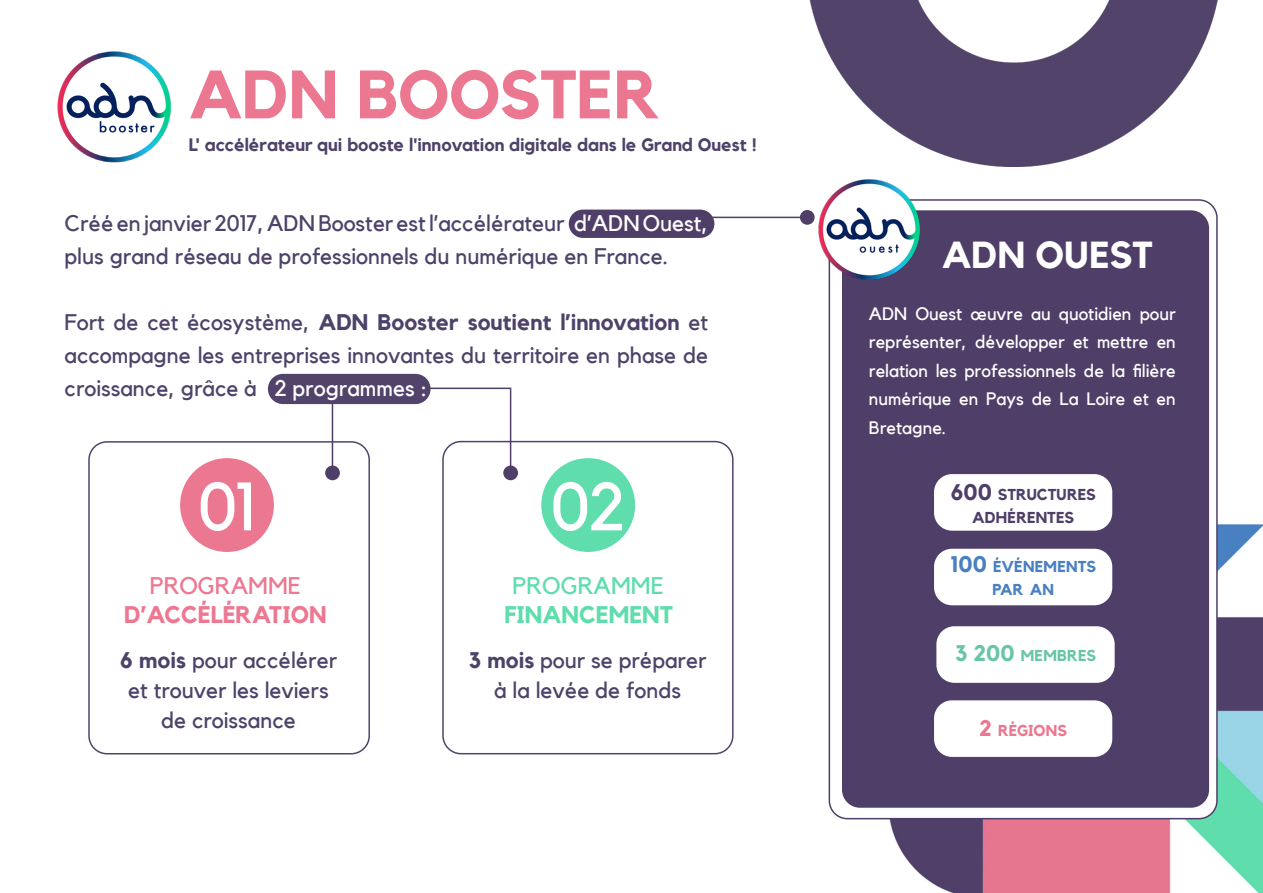
<style>
.page{position:relative;width:1263px;height:893px;background:#fff}
.page>*{position:absolute;margin:0;border:0;box-sizing:border-box;transform-origin:0 0}
.t1{font:700 67.5px "Kollektif";letter-spacing:-.01em;color:#eb7791}
.t2{font:67.5px "Kollektif";color:#fff}
.t3{font:700 37.5px "Kollektif";color:#fff}
.t4{font:700 24px "Kollektif";color:#ec7892}
.t5{font:700 24px "Kollektif";color:#5fddad}
.t6{font:24px "Kollektif";color:#ec7892}
.t7{font:24px "Kollektif";color:#5fddad}
.t8{font:22.5px/33px "Kollektif";color:#4d4269;text-align:center}
.t9{font:18px/28.5px "Kollektif";color:#fff;text-align:justify}
.t10{font:700 18px "Kollektif";color:#4d4269}
.t11{font:700 15.75px "Kollektif";letter-spacing:-.005em;color:#4f3f68}
.t12{font:700 15.75px "Kollektif";color:#4980c1}
.t13{font:700 15.75px "Kollektif";letter-spacing:.015em;color:#69c5a4}
.t14{font:700 15.75px "Kollektif";color:#eb7791}
.s1{color:#fff}
.s2{font-weight:700}
.s3{font-size:22.5px}
</style>
<div class="page">
<div style="left:569px;top:210px;width:145px;height:28px;background:#4f3f68;border-radius:14px"></div>
<img style="left:387px;top:403px;width:876px;height:490px">
<div style="left:268px;top:374px;width:163px;height:30px;background:#52436b;border-radius:15px"></div>
<div style="left:443px;top:442px;width:290px;height:312px;background:#fff;border-radius:18px"></div>
<div style="left:442px;top:441px;width:291px;height:313px;border:2px solid #52436b;border-radius:18px"></div>
<div style="left:88px;top:441px;width:282px;height:313px;border:2px solid #52436b;border-radius:18px"></div>
<div style="left:829px;top:200px;width:388px;height:619px;background:#fff;border-radius:18px"></div>
<div style="left:829px;top:199px;width:389px;height:620px;border:2px solid #4f3f68;border-radius:18px"></div>
<div style="left:842px;top:210px;width:367px;height:598px;background:#4f3f68;border-radius:18px"></div>
<div style="left:934px;top:549px;width:178px;height:56px;background:#fff;border-radius:18px"></div>
<div style="left:180px;top:458px;width:94px;height:94px;background:#eb7791;border-radius:50%"></div>
<div style="left:541px;top:458px;width:94px;height:94px;background:#5fddad;border-radius:50%"></div>
<div style="left:936px;top:626px;width:179px;height:57px;background:#fff;border-radius:18px"></div>
<div style="left:934px;top:700px;width:178px;height:57px;background:#fff;border-radius:18px"></div>
<div style="left:934px;top:474px;width:178px;height:57px;background:#fff;border-radius:18px"></div>
<hr style="left:708px;top:217px;width:93px;height:1px;background:#4f3f68">
<hr style="left:429px;top:388px;width:82px;height:1px;background:#4f3f68">
<img style="left:809px;top:0;width:409px;height:167px">
<hr style="left:332px;top:403px;width:1px;height:68px;background:#4f3f68">
<div style="left:325px;top:466px;width:15px;height:14px;background:#4f3f68;border-radius:50%"></div>
<hr style="left:510px;top:389px;width:1px;height:82px;background:#4f3f68">
<div style="left:503px;top:466px;width:15px;height:14px;background:#4f3f68;border-radius:50%"></div>
<div style="left:800px;top:210px;width:15px;height:15px;background:#4f3f68;border-radius:50%"></div>
<img style="left:57px;top:51px;width:114px;height:112px">
<img style="left:819px;top:179px;width:100px;height:101px">
<p class="t1" style="left:189px;top:55px;width:473px">ADN BOOSTER</p>
<p class="t10" style="left:189px;top:135px;width:570px">L' accélérateur qui booste l'innovation digitale dans le Grand Ouest !</p>
<p class="t8" style="left:65px;top:206px;width:645px;text-align:left">Créé en janvier 2017, ADN Booster est l’accélérateur <span class="s1">d’ADN Ouest, </span>plus grand réseau de professionnels du numérique en France.</p>
<p class="t8" style="left:65px;top:305px;width:645px;text-align:justify">Fort de cet écosystème, <span class="s2">ADN Booster soutient l’innovation</span> et accompagne les entreprises innovantes du territoire en phase de croissance, grâce à <span class="s1">2 programmes :</span></p>
<p class="t2" style="left:198px;top:467px;width:59px">01</p>
<p class="t6" style="left:150px;top:572px;width:153px">PROGRAMME</p>
<p class="t4" style="left:124px;top:600px;width:204px">D’ACCÉLÉRATION</p>
<p class="t2" style="left:551px;top:467px;width:76px">02</p>
<p class="t7" style="left:513px;top:572px;width:153px">PROGRAMME</p>
<p class="t5" style="left:504px;top:600px;width:170px">FINANCEMENT</p>
<p class="t3" style="left:942px;top:233px;width:213px">ADN OUEST</p>
<p class="t9" style="left:869px;top:299px;width:308px">ADN Ouest œuvre au quotidien pour représenter, développer et mettre en relation les professionnels de la filière numérique en Pays de La Loire et en Bretagne.</p>
<p class="t11" style="left:950px;top:485px;width:147px"><span class="s3">600</span> STRUCTURES</p>
<p class="t11" style="left:972px;top:508px;width:103px">ADHÉRENTES</p>
<p class="t12" style="left:950px;top:558px;width:147px"><span class="s3">100</span> ÉVÉNEMENTS</p>
<p class="t12" style="left:992px;top:580px;width:63px">PAR AN</p>
<p class="t8" style="left:120px;top:646px;width:219px;line-height:30px"><span class="s2">6 mois</span> pour accélérer et trouver les leviers de croissance</p>
<p class="t8" style="left:469px;top:646px;width:239px;line-height:30px"><span class="s2">3 mois</span> pour se préparer à la levée de fonds</p>
<p class="t13" style="left:955px;top:647px;width:143px"><span class="s3">3 200</span> MEMBRES</p>
<p class="t14" style="left:979px;top:722px;width:89px"><span class="s3">2</span> RÉGIONS</p>
</div>
